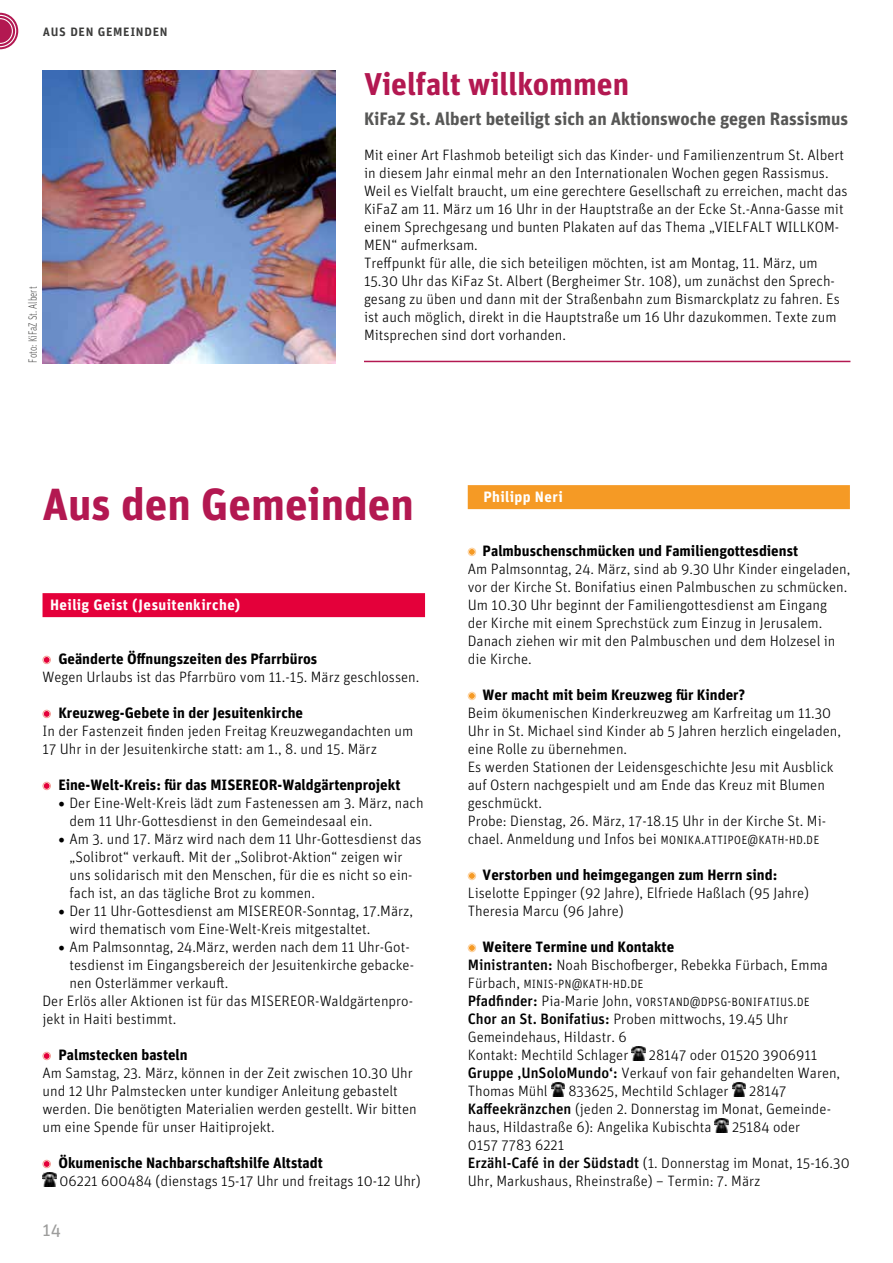
<style>
.page{position:relative;width:893px;height:1263px;background:#fff}
.page>*{position:absolute;margin:0;border:0;box-sizing:border-box;transform-origin:0 0}
.t1{font:700 45px "Unit OT";color:#b31851}
.t2{font:700 31.5px "Unit OT";color:#b31851}
.t3{font:700 18px "Unit OT";color:#575756}
.t4{font:18px "Unit OT";color:#9d9d9c}
.t5{font:300 15px/18px "Unit OT";color:#000}
.t6{font:700 15px "Unit OT";color:#000}
.t7{font:700 15px "Unit OT";letter-spacing:.025em;color:#fff}
.t8{font:500 15px "Unit OT";color:#3c3c3b}
.t9{font:300 12px "Unit OT";letter-spacing:-.005em;color:#575756;scale:.75 1}
.s1{font-family:"Minion Pro";font-weight:400;font-size:18px}
.s2{font-weight:700}
.s3{font-weight:500}
</style>
<div class="page">
<svg style="left:0;top:13px;width:18px;height:36px"></svg>
<div style="left:468px;top:485px;width:382px;height:24px;background:#f59a25"></div>
<svg style="left:470px;top:550px;width:4px;height:4px"></svg>
<div style="left:468px;top:548px;width:8px;height:8px;border:1px solid #fcce98;border-radius:50%"></div>
<svg style="left:470px;top:694px;width:4px;height:4px"></svg>
<div style="left:468px;top:692px;width:8px;height:8px;border:1px solid #fcce98;border-radius:50%"></div>
<svg style="left:470px;top:874px;width:4px;height:4px"></svg>
<div style="left:468px;top:872px;width:8px;height:8px;border:1px solid #fcce98;border-radius:50%"></div>
<svg style="left:470px;top:946px;width:4px;height:4px"></svg>
<div style="left:468px;top:944px;width:8px;height:8px;border:1px solid #fcce98;border-radius:50%"></div>
<img style="left:632px;top:1046px;width:13px;height:14px">
<img style="left:551px;top:1082px;width:14px;height:14px">
<img style="left:732px;top:1082px;width:14px;height:14px">
<img style="left:715px;top:1118px;width:14px;height:14px">
<div style="left:43px;top:593px;width:382px;height:24px;background:#e4003a"></div>
<svg style="left:45px;top:658px;width:4px;height:4px"></svg>
<div style="left:43px;top:656px;width:8px;height:8px;border:1px solid #f39b93;border-radius:50%"></div>
<svg style="left:45px;top:712px;width:4px;height:4px"></svg>
<div style="left:43px;top:710px;width:8px;height:8px;border:1px solid #f39b93;border-radius:50%"></div>
<svg style="left:45px;top:784px;width:4px;height:4px"></svg>
<div style="left:43px;top:782px;width:8px;height:8px;border:1px solid #f39b93;border-radius:50%"></div>
<svg style="left:45px;top:1054px;width:4px;height:4px"></svg>
<div style="left:43px;top:1052px;width:8px;height:8px;border:1px solid #f39b93;border-radius:50%"></div>
<svg style="left:45px;top:1162px;width:4px;height:4px"></svg>
<div style="left:43px;top:1160px;width:8px;height:8px;border:1px solid #f39b93;border-radius:50%"></div>
<img style="left:43px;top:1172px;width:13px;height:14px">
<img style="left:43px;top:70px;width:293px;height:294px">
<hr style="left:364px;top:361px;width:486px;height:1px;background:#b31851">
<p class="t8" style="left:43px;top:21px;width:127px">aus den gemeinden</p>
<p class="t9" style="left:26px;top:362px;width:103px;rotate:-90deg">Foto: KiFaZ St. Albert</p>
<h2 class="t2" style="left:364px;top:64px;width:267px">Vielfalt willkommen</h2>
<p class="t3" style="left:364px;top:107px;width:486px">KiFaZ St. Albert beteiligt sich an Aktionswoche gegen Rassismus</p>
<p class="t5" style="left:364px;top:146px;width:485px">Mit einer Art Flashmob beteiligt sich das Kinder- und Familienzentrum St. Albert in diesem Jahr einmal mehr an den Internationalen Wochen gegen Rassismus.<br>Weil es Vielfalt braucht, um eine gerechtere Gesellschaft zu erreichen, macht das KiFaZ am 11. März um 16 Uhr in der Hauptstraße an der Ecke St.-Anna-Gasse mit einem Sprechgesang und bunten Plakaten auf das Thema „VIELFALT WILLKOM-MEN“ aufmerksam.<br>Treffpunkt für alle, die sich beteiligen möchten, ist am Montag, 11. März, um 15.30 Uhr das KiFaz St. Albert (Bergheimer Str. 108), um zunächst den Sprech&shy;gesang zu üben und dann mit der Straßenbahn zum Bismarckplatz zu fahren. Es ist auch möglich, direkt in die Hauptstraße um 16 Uhr dazukommen. Texte zum Mitsprechen sind dort vorhanden.</p>
<h1 class="t1" style="left:43px;top:475px;width:373px">Aus den Gemeinden</h1>
<p class="t7" style="left:50px;top:595px;width:192px">Heilig Geist (Jesuitenkirche)</p>
<p class="t6" style="left:58px;top:649px;width:260px">Geänderte Öffnungszeiten des Pfarrbüros</p>
<p class="t5" style="left:43px;top:668px;width:378px">Wegen Urlaubs ist das Pfarrbüro vom 11.-15. März geschlossen.</p>
<p class="t6" style="left:58px;top:703px;width:246px">Kreuzweg-Gebete in der Jesuitenkirche</p>
<p class="t5" style="left:43px;top:722px;width:372px">In der Fastenzeit finden jeden Freitag Kreuzwegandachten um<br>17 Uhr in der Jesuitenkirche statt: am 1., 8. und 15. März</p>
<p class="t6" style="left:58px;top:775px;width:344px">Eine-Welt-Kreis: für das MISEREOR-Waldgärtenprojekt</p>
<p class="t5" style="left:70px;top:794px;width:356px;text-indent:-11px"><span class="s1">•</span> Der Eine-Welt-Kreis lädt zum Fastenessen am 3. März, nach dem 11 Uhr-Gottesdienst in den Gemeindesaal ein.</p>
<p class="t5" style="left:70px;top:830px;width:354px;text-indent:-11px"><span class="s1">•</span> Am 3. und 17. März wird nach dem 11 Uhr-Gottesdienst das „Solibrot“ verkauft. Mit der „Solibrot-Aktion“ zeigen wir uns solidarisch mit den Menschen, für die es nicht so ein&shy;fach ist, an das tägliche Brot zu kommen.</p>
<p class="t5" style="left:70px;top:902px;width:345px;text-indent:-11px"><span class="s1">•</span> Der 11 Uhr-Gottesdienst am MISEREOR-Sonntag, 17.März, wird thematisch vom Eine-Welt-Kreis mitgestaltet.</p>
<p class="t5" style="left:58px;top:938px;width:353px"><span class="s1">•</span> Am Palmsonntag, 24.März, werden nach dem 11 Uhr-Got-</p>
<p class="t5" style="left:70px;top:956px;width:346px">tesdienst im Eingangsbereich der Jesuitenkirche gebacke-</p>
<p class="t5" style="left:70px;top:974px;width:160px">nen Osterlämmer verkauft.</p>
<p class="t5" style="left:43px;top:992px;width:372px">Der Erlös aller Aktionen ist für das MISEREOR-Waldgärtenpro-</p>
<p class="t5" style="left:43px;top:1010px;width:135px">jekt in Haiti bestimmt.</p>
<p class="t6" style="left:58px;top:1045px;width:131px">Palmstecken basteln</p>
<p class="t5" style="left:43px;top:1064px;width:376px">Am Samstag, 23. März, können in der Zeit zwischen 10.30 Uhr und 12 Uhr Palmstecken unter kundiger Anleitung gebastelt werden. Die benötigten Materialien werden gestellt. Wir bitten um eine Spende für unser Haitiprojekt.</p>
<p class="t6" style="left:58px;top:1153px;width:266px">Ökumenische Nachbarschaftshilfe Altstadt</p>
<p class="t5" style="left:60px;top:1172px;width:363px">06221 600484 (dienstags 15-17 Uhr und freitags 10-12 Uhr)</p>
<p class="t4" style="left:43px;top:1219px;width:20px">14</p>
<p class="t7" style="left:483px;top:487px;width:81px">Philipp Neri</p>
<p class="t6" style="left:483px;top:541px;width:317px">Palmbuschenschmücken und Familiengottesdienst</p>
<p class="t5" style="left:468px;top:560px;width:384px">Am Palmsonntag, 24. März, sind ab 9.30 Uhr Kinder eingeladen, vor der Kirche St. Bonifatius einen Palmbuschen zu schmücken.<br>Um 10.30 Uhr beginnt der Familiengottesdienst am Eingang der Kirche mit einem Sprechstück zum Einzug in Jerusalem.<br>Danach ziehen wir mit den Palmbuschen und dem Holzesel in die Kirche.</p>
<p class="t6" style="left:483px;top:685px;width:264px">Wer macht mit beim Kreuzweg für Kinder?</p>
<p class="t5" style="left:468px;top:704px;width:375px">Beim ökumenischen Kinderkreuzweg am Karfreitag um 11.30<br>Uhr in St. Michael sind Kinder ab 5 Jahren herzlich eingeladen, eine Rolle zu übernehmen.<br>Es werden Stationen der Leidensgeschichte Jesu mit Ausblick auf Ostern nachgespielt und am Ende das Kreuz mit Blumen geschmückt.<br>Probe: Dienstag, 26. März, 17-18.15 Uhr in der Kirche St. Mi&shy;chael. Anmeldung und Infos bei monika.attipoe@kath-hd.de</p>
<p class="t6" style="left:483px;top:865px;width:296px">Verstorben und heimgegangen zum Herrn sind:</p>
<p class="t5" style="left:468px;top:884px;width:343px">Liselotte Eppinger (92 Jahre), Elfriede Haßlach (95 Jahre)<br>Theresia Marcu (96 Jahre)</p>
<p class="t5" style="left:468px;top:938px;width:362px;text-indent:15px"><span class="s2">Weitere Termine und Kontakte<br></span><span class="s3">Ministranten:</span> Noah Bischofberger, Rebekka Fürbach, Emma Fürbach, minis-pn@kath-hd.de<br><span class="s3">Pfadfinder:</span> Pia-Marie John, vorstand@dpsg-bonifatius.de <span class="s3">Chor an St. Bonifatius:</span> Proben mittwochs, 19.45 Uhr Gemeindehaus, Hildastr. 6<br>Kontakt: Mechtild Schlager</p>
<p class="t5" style="left:468px;top:1046px;width:374px;text-indent:181px">28147 oder 01520 3906911<br><span class="s3">Gruppe ‚UnSoloMundo‘:</span> Verkauf von fair gehandelten Waren,<br>Thomas Mühl</p>
<p class="t5" style="left:568px;top:1082px;width:162px">833625, Mechtild Schlager</p>
<p class="t5" style="left:468px;top:1082px;width:365px;text-indent:281px">28147<br><span class="s3">Kaffeekränzchen</span> (jeden 2. Donnerstag im Monat, Gemeinde&shy;haus, Hildastraße 6): Angelika Kubischta</p>
<p class="t5" style="left:732px;top:1118px;width:70px">25184 oder</p>
<p class="t5" style="left:468px;top:1136px;width:383px">0157 7783 6221<br><span class="s3">Erzähl-Café in der Südstadt</span> (1. Donnerstag im Monat, 15-16.30<br>Uhr, Markushaus, Rheinstraße) – Termin: 7. März</p>
</div>
